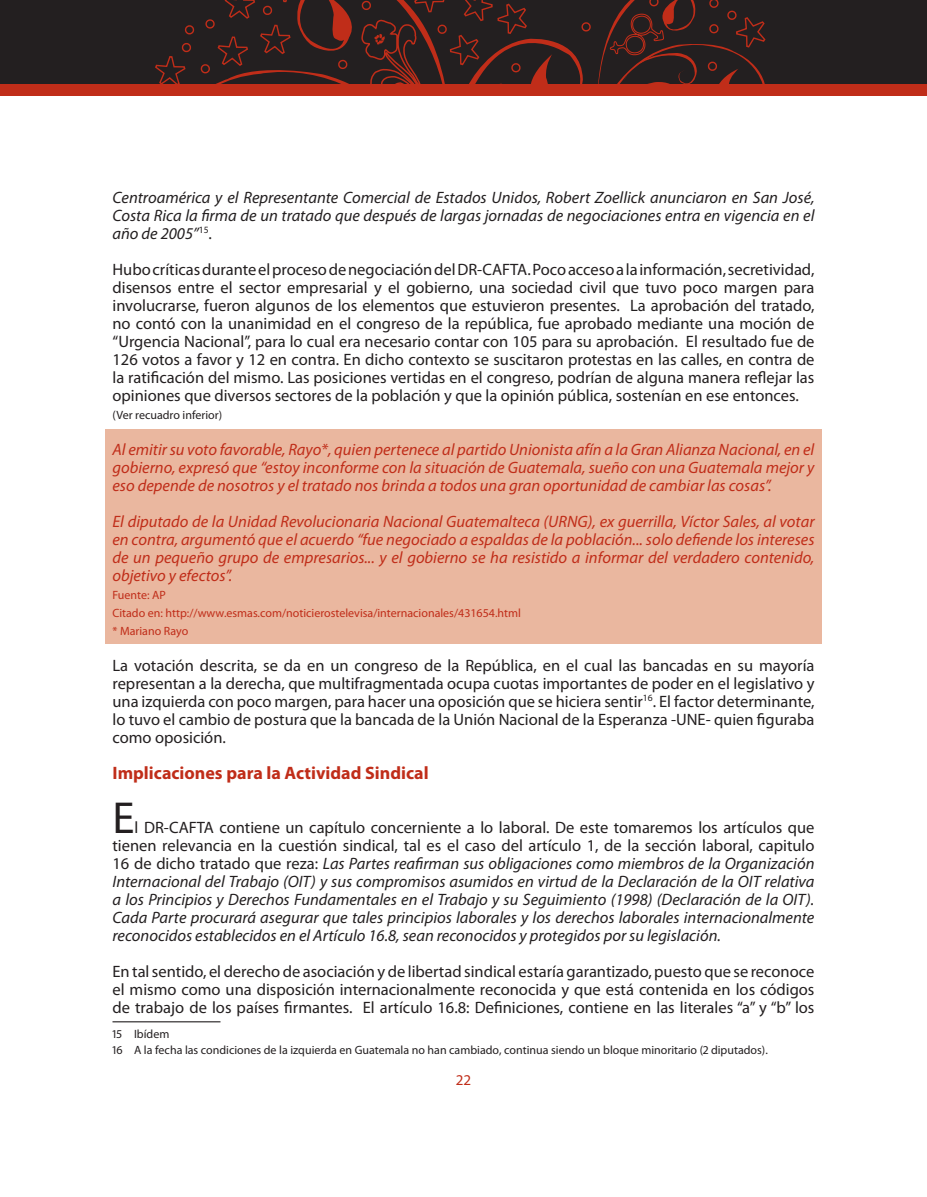
<style>
.page{position:relative;width:927px;height:1197px;background:#fff}
.page>*{position:absolute;margin:0;border:0;box-sizing:border-box;transform-origin:0 0}
.t1{font:45px "Myriad Pro";color:#231f20}
.t2{font:700 18px "Myriad Pro";color:#c02d19}
.t3{font:16.5px/18px "Myriad Pro";color:#231f20;text-align:justify}
.t4{font:italic 16.5px/18px "Myriad Pro";color:#231f20;text-align:justify}
.t5{font:italic 16.5px/18px "Myriad Pro";color:#c02d19;text-align:justify}
.t6{font:15px "Myriad Pro";color:#c02d19}
.t7{font:12px/15.8px "Myriad Pro";color:#231f20}
.t8{font:12px/18px "Myriad Pro";color:#c02d19}
.s1{font-style:normal}
</style>
<div class="page">
<div style="left:0;top:0;width:927px;height:86px;background:#231f20"></div>
<svg style="left:155px;top:0;width:611px;height:84px"></svg>
<div style="left:0;top:84px;width:927px;height:12px;background:#c02d19"></div>
<div style="left:105px;top:429px;width:717px;height:214px;background:#eab79f"></div>
<hr style="left:112px;top:1021px;width:108px;height:1px;background:#231f20">
<p class="t4" style="left:112px;top:188px;width:703px">Centroamérica y el Representante Comercial de Estados Unidos, Robert Zoellick anunciaron en San José, Costa Rica la firma de un tratado que después de largas jornadas de negociaciones entra en vigencia en el año de 2005”<sup>15</sup><span class="s1">.</span></p>
<p class="t3" style="left:113px;top:260px;width:704px">Hubo críticas durante el proceso de negociación del DR-CAFTA. Poco acceso a la información, secretividad, disensos entre el sector empresarial y el gobierno, una sociedad civil que tuvo poco margen para involucrarse, fueron algunos de los elementos que estuvieron presentes. La aprobación del tratado, no contó con la unanimidad en el congreso de la república, fue aprobado mediante una moción de “Urgencia Nacional”, para lo cual era necesario contar con 105 para su aprobación. El resultado fue de 126 votos a favor y 12 en contra. En dicho contexto se suscitaron protestas en las calles, en contra de la ratificación del mismo. Las posiciones vertidas en el congreso, podrían de alguna manera reflejar las opiniones que diversos sectores de la población y que la opinión pública, sostenían en ese entonces.</p>
<p class="t7" style="left:112px;top:407px;width:111px">(Ver recuadro inferior)</p>
<p class="t5" style="left:112px;top:440px;width:703px">Al emitir su voto favorable, Rayo*, quien pertenece al partido Unionista afín a la Gran Alianza Nacional, en el gobierno, expresó que “estoy inconforme con la situación de Guatemala, sueño con una Guatemala mejor y eso depende de nosotros y el tratado nos brinda a todos una gran oportunidad de cambiar las cosas”.</p>
<p class="t5" style="left:112px;top:512px;width:704px">El diputado de la Unidad Revolucionaria Nacional Guatemalteca (URNG), ex guerrilla, Víctor Sales, al votar en contra, argumentó que el acuerdo “fue negociado a espaldas de la población... solo defiende los intereses de un pequeño grupo de empresarios... y el gobierno se ha resistido a informar del verdadero contenido, objetivo y efectos”.</p>
<p class="t8" style="left:112px;top:586px;width:410px">Fuente: AP<br>Citado en: http://www.esmas.com/noticierostelevisa/internacionales/431654.html * Mariano Rayo</p>
<p class="t3" style="left:112px;top:656px;width:704px">La votación descrita, se da en un congreso de la República, en el cual las bancadas en su mayoría representan a la derecha, que multifragmentada ocupa cuotas importantes de poder en el legislativo y una izquierda con poco margen, para hacer una oposición que se hiciera sentir<sup>16</sup>. El factor determinante, lo tuvo el cambio de postura que la bancada de la Unión Nacional de la Esperanza -UNE- quien figuraba como oposición.</p>
<p class="t2" style="left:112px;top:761px;width:318px">Implicaciones para la Actividad Sindical</p>
<h1 class="t1" style="left:112px;top:790px;width:24px">E</h1>
<p class="t4" style="left:112px;top:818px;width:704px;text-indent:22px"><span class="s1">l DR-CAFTA contiene un capítulo concerniente a lo laboral. De este tomaremos los artículos que tienen relevancia en la cuestión sindical, tal es el caso del artículo 1, de la sección laboral, capitulo 16 de dicho tratado que reza:</span> Las Partes reafirman sus obligaciones como miembros de la Organización Internacional del Trabajo (OIT) y sus compromisos asumidos en virtud de la Declaración de la OIT relativa a los Principios y Derechos Fundamentales en el Trabajo y su Seguimiento (1998) (Declaración de la OIT).<br>Cada Parte procurará asegurar que tales principios laborales y los derechos laborales internacionalmente reconocidos establecidos en el Artículo 16.8, sean reconocidos y protegidos por su legislación.</p>
<p class="t3" style="left:112px;top:962px;width:704px">En tal sentido, el derecho de asociación y de libertad sindical estaría garantizado, puesto que se reconoce el mismo como una disposición internacionalmente reconocida y que está contenida en los códigos de trabajo de los países firmantes. El artículo 16.8: Definiciones, contiene en las literales “a” y “b” los</p>
<p class="t7" style="left:112px;top:1026px;width:657px">15 Ibídem<br>16 A la fecha las condiciones de la izquierda en Guatemala no han cambiado, continua siendo un bloque minoritario (2 diputados).</p>
<p class="t6" style="left:456px;top:1070px;width:17px">22</p>
</div>
